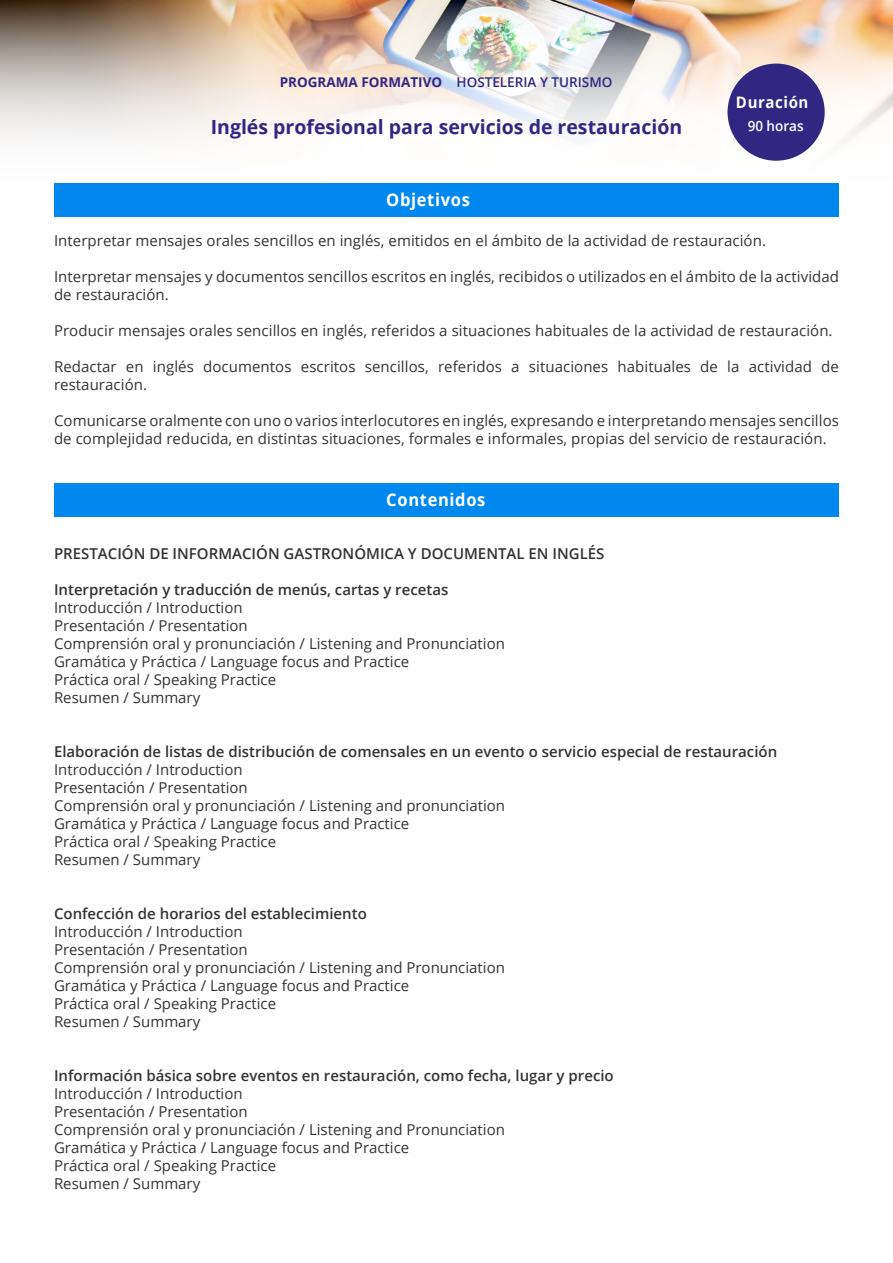
<style>
.page{position:relative;width:893px;height:1263px;background:#fff}
.page>*{position:absolute;margin:0;border:0;box-sizing:border-box;transform-origin:0 0}
.t1{font:700 19.5px "Open Sans";color:#312783}
.t2{font:700 17.55px "Open Sans";letter-spacing:.04em;color:#fff;scale:.94 1}
.t3{font:700 15.9px "Open Sans";letter-spacing:.04em;color:#fff;scale:.94 1}
.t4{font:15px/18px "Open Sans";color:#333}
.t5{font:600 15px "Open Sans";color:#333}
.t6{font:600 14.1px "Open Sans";color:#fff;scale:.95 1}
.t7{font:600 13.5px "Open Sans";color:#312783}
.t8{font:700 13.5px "Open Sans";color:#312783}
</style>
<div class="page">
<div style="left:54px;top:183px;width:785px;height:33px;background:#08e"></div>
<div style="left:54px;top:483px;width:785px;height:34px;background:#08e"></div>
<img style="left:0;top:0;width:893px;height:161px">
<div style="left:727px;top:64px;width:98px;height:97px;background:#312783;border-radius:50%"></div>
<p class="t8" style="left:280px;top:73px;width:164px">PROGRAMA FORMATIVO</p>
<p class="t7" style="left:457px;top:73px;width:157px">HOSTELERIA Y TURISMO</p>
<p class="t1" style="left:211px;top:113px;width:473px">Inglés profesional para servicios de restauración</p>
<p class="t2" style="left:386px;top:187px;width:90px">Objetivos</p>
<p class="t3" style="left:736px;top:91px;width:79px">Duración</p>
<p class="t6" style="left:748px;top:116px;width:60px">90 horas</p>
<p class="t4" style="left:54px;top:231px;width:713px">Interpretar mensajes orales sencillos en inglés, emitidos en el ámbito de la actividad de restauración.</p>
<p class="t4" style="left:54px;top:267px;width:787px">Interpretar mensajes y documentos sencillos escritos en inglés, recibidos o utilizados en el ámbito de la actividad de restauración.</p>
<p class="t4" style="left:54px;top:321px;width:780px">Producir mensajes orales sencillos en inglés, referidos a situaciones habituales de la actividad de restauración.</p>
<p class="t4" style="left:54px;top:357px;width:786px">Redactar en inglés documentos escritos sencillos, referidos a situaciones habituales de la actividad de restauración.</p>
<p class="t4" style="left:54px;top:411px;width:786px">Comunicarse oralmente con uno o varios interlocutores en inglés, expresando e interpretando mensajes sencillos de complejidad reducida, en distintas situaciones, formales e informales, propias del servicio de restauración.</p>
<p class="t2" style="left:386px;top:487px;width:107px">Contenidos</p>
<p class="t5" style="left:54px;top:543px;width:552px">PRESTACIÓN DE INFORMACIÓN GASTRONÓMICA Y DOCUMENTAL EN INGLÉS</p>
<p class="t5" style="left:54px;top:579px;width:396px">Interpretación y traducción de menús, cartas y recetas</p>
<p class="t4" style="left:54px;top:598px;width:190px">Introducción / Introduction</p>
<p class="t4" style="left:54px;top:616px;width:195px">Presentación / Presentation</p>
<p class="t4" style="left:54px;top:634px;width:452px">Comprensión oral y pronunciación / Listening and Pronunciation</p>
<p class="t4" style="left:54px;top:652px;width:357px">Gramática y Práctica / Language focus and Practice</p>
<p class="t4" style="left:54px;top:670px;width:224px">Práctica oral / Speaking Practice</p>
<p class="t4" style="left:54px;top:688px;width:148px">Resumen / Summary</p>
<p class="t5" style="left:54px;top:741px;width:725px">Elaboración de listas de distribución de comensales en un evento o servicio especial de restauración</p>
<p class="t4" style="left:54px;top:760px;width:190px">Introducción / Introduction</p>
<p class="t4" style="left:54px;top:778px;width:195px">Presentación / Presentation</p>
<p class="t4" style="left:54px;top:796px;width:453px">Comprensión oral y pronunciación / Listening and pronunciation</p>
<p class="t4" style="left:54px;top:814px;width:357px">Gramática y Práctica / Language focus and Practice</p>
<p class="t4" style="left:54px;top:832px;width:224px">Práctica oral / Speaking Practice</p>
<p class="t4" style="left:54px;top:850px;width:148px">Resumen / Summary</p>
<p class="t5" style="left:54px;top:903px;width:314px">Confección de horarios del establecimiento</p>
<p class="t4" style="left:54px;top:922px;width:190px">Introducción / Introduction</p>
<p class="t4" style="left:54px;top:940px;width:195px">Presentación / Presentation</p>
<p class="t4" style="left:54px;top:958px;width:452px">Comprensión oral y pronunciación / Listening and Pronunciation</p>
<p class="t4" style="left:54px;top:976px;width:357px">Gramática y Práctica / Language focus and Practice</p>
<p class="t4" style="left:54px;top:994px;width:224px">Práctica oral / Speaking Practice</p>
<p class="t4" style="left:54px;top:1012px;width:148px">Resumen / Summary</p>
<p class="t5" style="left:54px;top:1065px;width:561px">Información básica sobre eventos en restauración, como fecha, lugar y precio</p>
<p class="t4" style="left:54px;top:1084px;width:190px">Introducción / Introduction</p>
<p class="t4" style="left:54px;top:1102px;width:195px">Presentación / Presentation</p>
<p class="t4" style="left:54px;top:1120px;width:452px">Comprensión oral y pronunciación / Listening and Pronunciation</p>
<p class="t4" style="left:54px;top:1138px;width:357px">Gramática y Práctica / Language focus and Practice</p>
<p class="t4" style="left:54px;top:1156px;width:224px">Práctica oral / Speaking Practice</p>
<p class="t4" style="left:54px;top:1174px;width:148px">Resumen / Summary</p>
</div>
